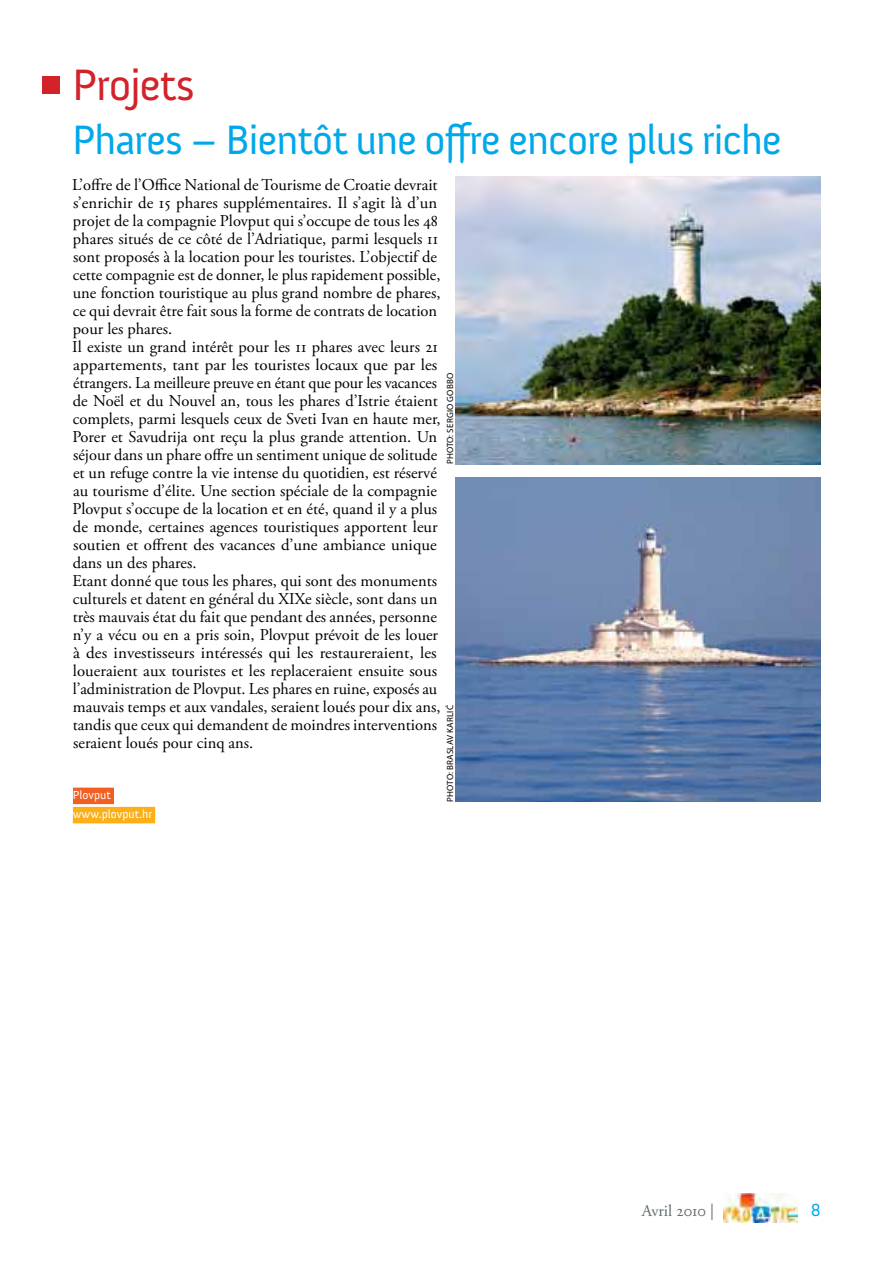
<style>
.page{position:relative;width:893px;height:1263px;background:#fff}
.page>*{position:absolute;margin:0;border:0;box-sizing:border-box;transform-origin:0 0}
.t1{font:45px "Anivers";letter-spacing:-.025em;color:#d2232a}
.t2{font:42px "Anivers";letter-spacing:-.025em;color:#00a8ea}
.t3{font:18px "Anivers";color:#00a8ea}
.t4{font:16.5px/18px "Adobe Garamond Pro";color:#000}
.t5{font:16.5px "Adobe Garamond Pro";color:#606a70}
.t6{font:12px/19.2px "Anivers";color:#fff}
.t7{font:9px "Myriad Pro";letter-spacing:.02em;color:#000}
</style>
<div class="page">
<img style="left:723px;top:1193px;width:75px;height:30px">
<div style="left:73px;top:788px;width:41px;height:16px;background:#f15f22"></div>
<div style="left:73px;top:807px;width:82px;height:16px;background:#fcaf17"></div>
<div style="left:43px;top:77px;width:17px;height:17px;background:#d2232a"></div>
<img style="left:455px;top:176px;width:366px;height:288px">
<img style="left:455px;top:478px;width:366px;height:324px">
<h1 class="t1" style="left:72px;top:60px;width:124px">Projets</h1>
<h2 class="t2" style="left:72px;top:117px;width:711px">Phares – Bientôt une offre encore plus riche</h2>
<p class="t4" style="left:72px;top:176px;width:370px">L’offre de l’Office National de Tourisme de Croatie devrait s’enrichir de 15 phares supplémentaires. Il s’agit là d’un projet de la compagnie Plovput qui s’occupe de tous les 48 phares situés de ce côté de l’Adriatique, parmi lesquels 11 sont proposés à la location pour les touristes. L’objectif de cette compagnie est de donner, le plus rapidement possible, une fonction touristique au plus grand nombre de phares, ce qui devrait être fait sous la forme de contrats de location pour les phares.<br>Il existe un grand intérêt pour les 11 phares avec leurs 21 appartements, tant par les touristes locaux que par les étrangers. La meilleure preuve en étant que pour les vacances de Noël et du Nouvel an, tous les phares d’Istrie étaient complets, parmi lesquels ceux de Sveti Ivan en haute mer, Porer et Savudrija ont reçu la plus grande attention. Un séjour dans un phare offre un sentiment unique de solitude et un refuge contre la vie intense du quotidien, est réservé au tourisme d’élite. Une section spéciale de la compagnie Plovput s’occupe de la location et en été, quand il y a plus de monde, certaines agences touristiques apportent leur soutien et offrent des vacances d’une ambiance unique dans un des phares.<br>Etant donné que tous les phares, qui sont des monuments culturels et datent en général du XIXe siècle, sont dans un très mauvais état du fait que pendant des années, personne n’y a vécu ou en a pris soin, Plovput prévoit de les louer à des investisseurs intéressés qui les restaureraient, les loueraient aux touristes et les replaceraient ensuite sous l’administration de Plovput. Les phares en ruine, exposés au mauvais temps et aux vandales, seraient loués pour dix ans, tandis que ceux qui demandent de moindres interventions seraient loués pour cinq ans.</p>
<p class="t6" style="left:73px;top:785px;width:81px">Plovput www.plovput.hr</p>
<p class="t7" style="left:445px;top:464px;width:93px;rotate:-90deg">Photo: Sergio Gobbo</p>
<p class="t7" style="left:445px;top:802px;width:98px;rotate:-90deg">Photo: Braslav Karlić</p>
<p class="t5" style="left:642px;top:1201px;width:74px">Avril 2010 |</p>
<p class="t3" style="left:811px;top:1200px;width:11px">8</p>
</div>
